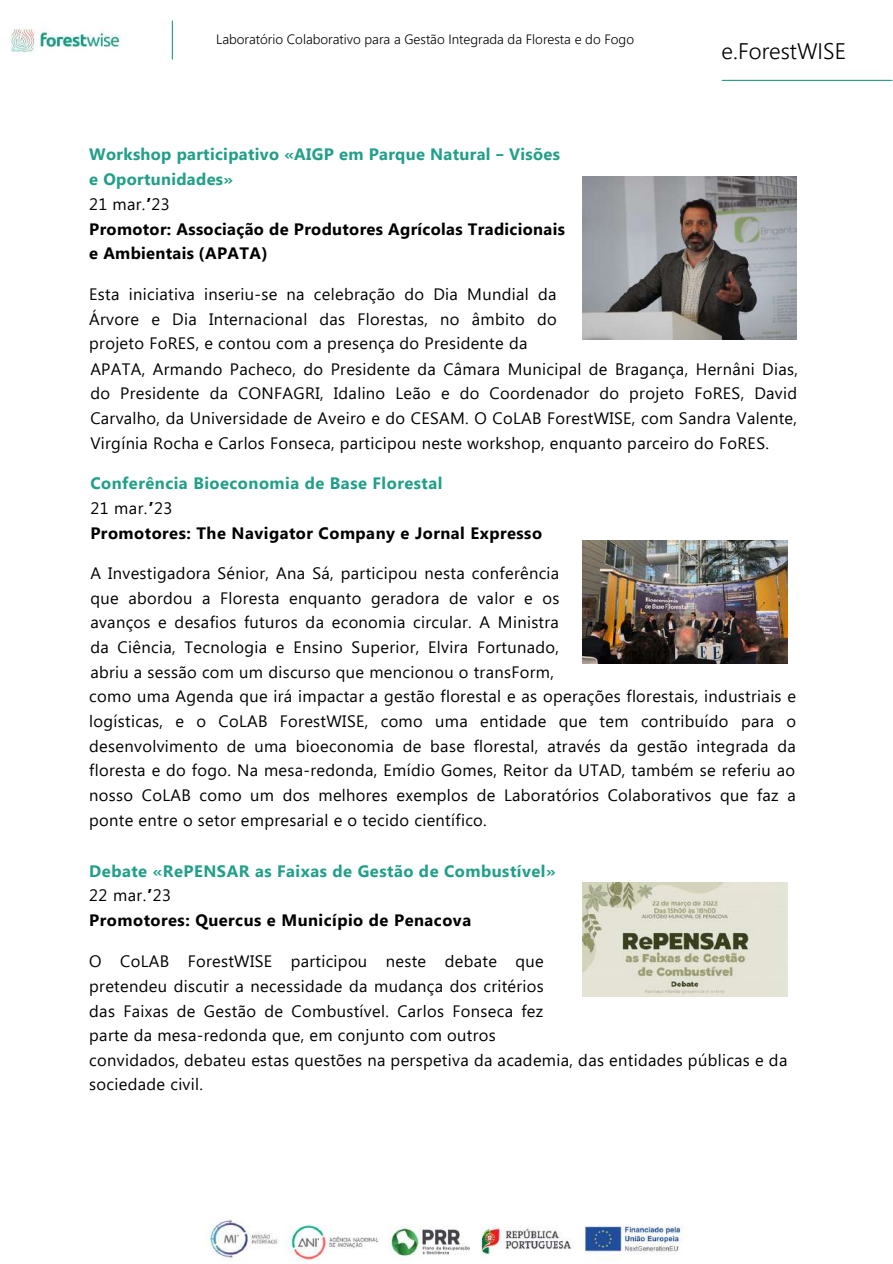
<style>
.page{position:relative;width:893px;height:1264px;background:#fff}
.page>*{position:absolute;margin:0;border:0;box-sizing:border-box;transform-origin:0 0}
.t1{font:300 22.5px "Segoe UI";color:#000}
.t2{font:16.5px/24.8px "Segoe UI";letter-spacing:.02em;color:#000;text-align:justify}
.t3{font:700 16.5px/24.8px "Segoe UI";letter-spacing:.02em;color:#000}
.t4{font:700 16.5px/24.8px "Segoe UI";letter-spacing:.03em;color:#219f88}
.t5{font:300 13.5px "Segoe UI";color:#000}
.s1{color:#219f88}
.s2{font-family:"Noto Sans Gurmukhi";color:#219f88}
.s3{font-weight:400}
.s4{font-family:"Noto Sans Gurmukhi"}
.s5{font-family:"Noto Sans"}
.s6{font-weight:400;color:#000}
.s7{font-family:"Noto Sans Gurmukhi";color:#000}
.s8{color:#000}
</style>
<div class="page">
<hr style="left:722px;top:80px;width:169px;height:1px;background:#219f88">
<img style="left:208px;top:1220px;width:476px;height:41px">
<img style="left:582px;top:176px;width:214px;height:163px">
<img style="left:582px;top:540px;width:206px;height:123px">
<img style="left:11px;top:26px;width:110px;height:27px">
<hr style="left:172px;top:21px;width:1px;height:38px;background:#219f88">
<img style="left:582px;top:882px;width:206px;height:114px">
<p class="t5" style="left:216px;top:29px;width:419px">Laboratório Colaborativo para a Gestão Integrada da Floresta e do Fogo</p>
<p class="t3" style="left:89px;top:141px;width:477px"><span class="s1">Workshop participativo «AIGP em Parque Natural</span> <span class="s2">–</span> <span class="s1">Visões e Oportunidades»<br></span><span class="s3">21 mar.</span><span class="s4">’</span><span class="s3">23<br></span>Promotor: Associação de Produtores Agrícolas Tradicionais e Ambientais <span class="s5">(</span>APATA<span class="s5">)</span></p>
<p class="t2" style="left:89px;top:281px;width:469px">Esta iniciativa inseriu-se na celebração do Dia Mundial da Árvore e Dia Internacional das Florestas, no âmbito do projeto FoRES, e contou com a presença do Presidente da</p>
<h1 class="t1" style="left:721px;top:35px;width:126px">e.ForestWISE</h1>
<p class="t2" style="left:90px;top:355px;width:709px">APATA, Armando Pacheco, do Presidente da Câmara Municipal de Bragança, Hernâni Dias, do Presidente da CONFAGRI, Idalino Leão e do Coordenador do projeto FoRES, David Carvalho, da Universidade de Aveiro e do CESAM. O CoLAB ForestWISE, com Sandra Valente, Virgínia Rocha e Carlos Fonseca, participou neste workshop, enquanto parceiro do FoRES.</p>
<p class="t3" style="left:90px;top:470px;width:453px"><span class="s1">Conferência Bioeconomia de Base Florestal<br></span><span class="s3">21 mar.</span><span class="s4">’</span><span class="s3">23<br></span>Promotores: The Navigator Company e Jornal Expresso</p>
<p class="t2" style="left:90px;top:559px;width:470px">A Investigadora Sénior, Ana Sá, participou nesta conferência que abordou a Floresta enquanto geradora de valor e os avanços e desafios futuros da economia circular. A Ministra da Ciência, Tecnologia e Ensino Superior, Elvira Fortunado, abriu a sessão com um discurso que mencionou o transForm,</p>
<p class="t2" style="left:89px;top:683px;width:708px">como uma Agenda que irá impactar a gestão florestal e as operações florestais, industriais e logísticas, e o CoLAB ForestWISE, como uma entidade que tem contribuído para o desenvolvimento de uma bioeconomia de base florestal, através da gestão integrada da floresta e do fogo. Na mesa-redonda, Emídio Gomes, Reitor da UTAD, também se referiu ao nosso CoLAB como um dos melhores exemplos de Laboratórios Colaborativos que faz a ponte entre o setor empresarial e o tecido científico.</p>
<p class="t4" style="left:89px;top:857px;width:468px">Debate «RePENSAR as Faixas de Gestão de Combustível»<br><span class="s6">22 mar.</span><span class="s7">’</span><span class="s6">23<br></span><span class="s8">Promotores: Quercus e Município de Penacova</span></p>
<p class="t2" style="left:89px;top:948px;width:699px;text-align:left">O CoLAB ForestWISE participou neste debate que<br>pretendeu discutir a necessidade da mudança dos critérios<br>das Faixas de Gestão de Combustível. Carlos Fonseca fez<br>parte da mesa-redonda que, em conjunto com outros<br>convidados, debateu estas questões na perspetiva da academia, das entidades públicas e da sociedade civil.</p>
</div>
